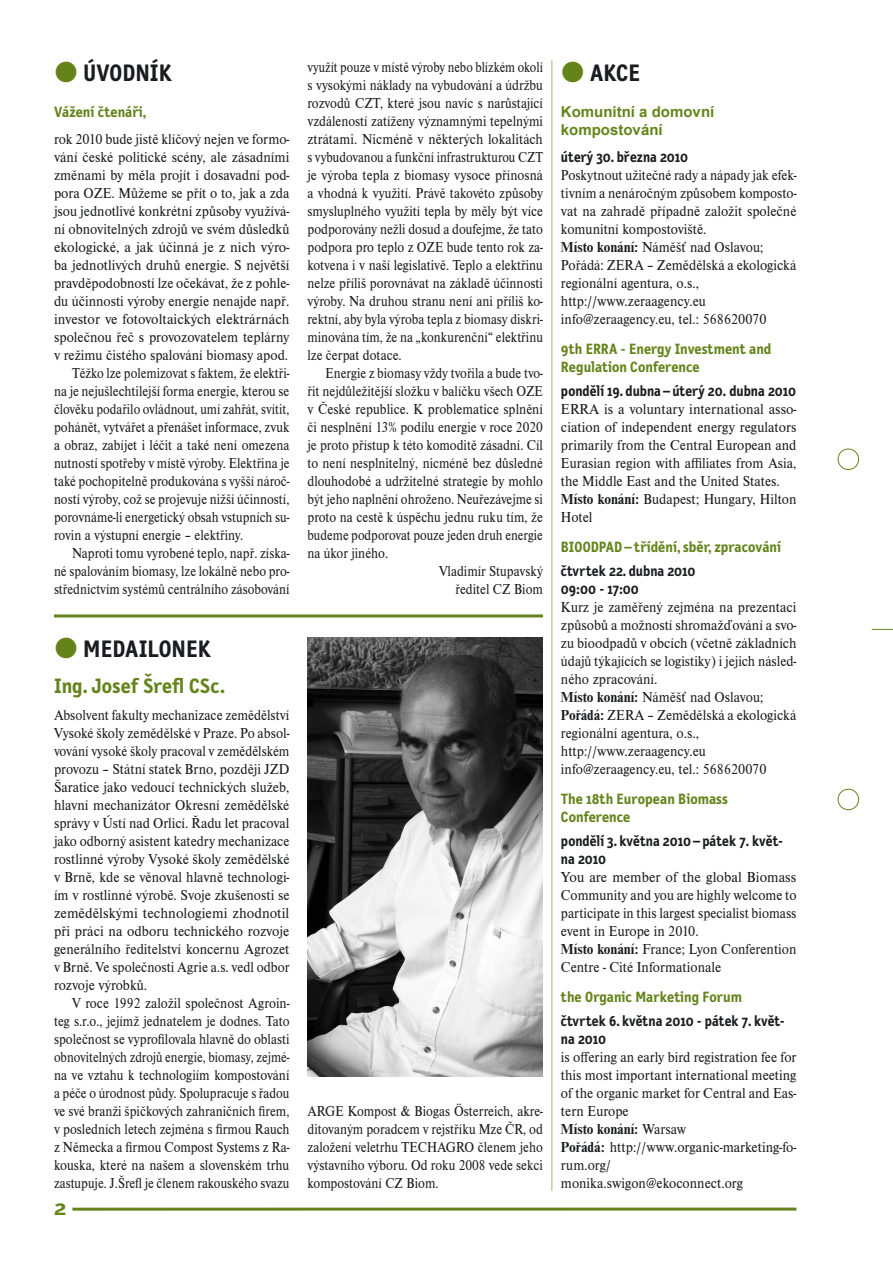
<style>
.page{position:relative;width:893px;height:1263px;background:#fff}
.page>*{position:absolute;margin:0;border:0;box-sizing:border-box;transform-origin:0 0}
.t1{font:700 24px "Letter Gothic Text";color:#1b1c20}
.t2{font:700 21px "Letter Gothic Text";color:#64841b}
.t3{font:700 21px "Letter Gothic Text";color:#64841b;scale:1.2 1}
.t4{font:15px/18px "Nimbus Roman DOT";color:#1b1c20;text-align:justify;scale:.92 1}
.t5{font:15px/18px "Nimbus Roman DOT";color:#1b1c20;scale:.95 1}
.t6{font:15px/18px "Nimbus Roman DOT";color:#1b1c20;text-align:justify;scale:.9 1}
.t7{font:15px/18px "Nimbus Roman DOT";color:#1b1c20;text-align:justify;scale:.86 1}
.t8{font:15px/18px "Nimbus Roman DOT";color:#1b1c20}
.t9{font:15px "Nimbus Roman DOT";color:#1b1c20;scale:.89 1}
.t10{font:15px/18px "Nimbus Roman DOT";color:#1b1c20;scale:.93 1}
.t11{font:700 15px/18px "Letter Gothic Text";color:#1b1c20;scale:.95 1}
.t12{font:700 15px/18px "Letter Gothic Text";color:#64841b}
.t13{font:15px "Nimbus Roman DOT";color:#1b1c20;scale:.88 1}
.t14{font:15px "Nimbus Roman DOT";color:#1b1c20;scale:.96 1}
.t15{font:15px "Nimbus Roman DOT";color:#1b1c20;scale:.94 1}
.t16{font:700 15px/18px "Arial";color:#64841b}
.s1{font-family:"Nimbus Roman DOT";font-weight:400;font-size:36px;color:#64841b}
.s2{font-weight:700}
</style>
<div class="page">
<svg style="left:72px;top:1207px;width:724px;height:4px"></svg>
<div style="left:838px;top:449px;width:21px;height:21px;border:1px solid #64841b;border-radius:50%"></div>
<div style="left:838px;top:789px;width:21px;height:21px;border:1px solid #64841b;border-radius:50%"></div>
<svg style="left:872px;top:629px;width:21px;height:1px"></svg>
<hr style="left:54px;top:614px;width:489px;height:3px;background:#64841b">
<img style="left:307px;top:637px;width:236px;height:439px">
<hr style="left:551px;top:60px;width:1px;height:1131px;background:#b0bb86">
<h1 class="t1" style="left:54px;top:62px;width:119px"><span class="s1">●</span> ÚVODNÍK</h1>
<p class="t12" style="left:54px;top:104px;width:94px">Vážení čtenáři,</p>
<p class="t5" style="left:54px;top:131px;width:249px">rok 2010 bude jistě klíčový nejen ve formo-</p>
<p class="t14" style="left:54px;top:151px;width:247px">vání české politické scény, ale zásadními</p>
<p class="t5" style="left:54px;top:167px;width:249px">změnami by měla projít i dosavadní pod-</p>
<p class="t5" style="left:54px;top:185px;width:249px">pora OZE. Můžeme se přít o to, jak a zda</p>
<p class="t5" style="left:54px;top:203px;width:249px">jsou jednotlivé konkrétní způsoby využívá-</p>
<p class="t5" style="left:54px;top:221px;width:249px">ní obnovitelných zdrojů ve svém důsledků</p>
<p class="t8" style="left:54px;top:239px;width:237px">ekologické, a jak účinná je z nich výro-</p>
<p class="t5" style="left:54px;top:257px;width:249px">ba jednotlivých druhů energie. S největší</p>
<p class="t15" style="left:54px;top:277px;width:252px">pravděpodobností lze očekávat, že z pohle-</p>
<p class="t5" style="left:54px;top:293px;width:249px">du účinnosti výroby energie nenajde např.</p>
<p class="t8" style="left:54px;top:311px;width:237px">investor ve fotovoltaických elektrárnách</p>
<p class="t14" style="left:54px;top:331px;width:247px">společnou řeč s provozovatelem teplárny</p>
<p class="t5" style="left:54px;top:347px;width:248px">v režimu čistého spalování biomasy apod.</p>
<p class="t13" style="left:72px;top:367px;width:249px">Těžko lze polemizovat s faktem, že elektři-</p>
<p class="t6" style="left:54px;top:383px;width:263px">na je nejušlechtilejší forma energie, kterou se</p>
<p class="t13" style="left:54px;top:403px;width:269px">člověku podařilo ovládnout, umí zahřát, svítit,</p>
<p class="t6" style="left:54px;top:419px;width:263px">pohánět, vytvářet a přenášet informace, zvuk</p>
<p class="t6" style="left:54px;top:437px;width:263px">a obraz, zabíjet i léčit a také není omezena</p>
<p class="t9" style="left:54px;top:457px;width:266px">nutností spotřeby v místě výroby. Elektřina je</p>
<p class="t9" style="left:54px;top:475px;width:266px">také pochopitelně produkována s vyšší nároč-</p>
<p class="t6" style="left:54px;top:491px;width:263px">ností výroby, což se projevuje nižší účinností,</p>
<p class="t9" style="left:54px;top:511px;width:266px">porovnáme-li energetický obsah vstupních su-</p>
<p class="t6" style="left:54px;top:527px;width:212px">rovin a výstupní energie – elektřiny.</p>
<p class="t9" style="left:72px;top:547px;width:246px">Naproti tomu vyrobené teplo, např. získa-</p>
<p class="t9" style="left:54px;top:565px;width:266px">né spalováním biomasy, lze lokálně nebo pro-</p>
<p class="t9" style="left:54px;top:583px;width:266px">střednictvím systémů centrálního zásobování</p>
<h1 class="t1" style="left:54px;top:638px;width:159px"><span class="s1">●</span> MEDAILONEK</h1>
<h2 class="t2" style="left:54px;top:676px;width:173px">Ing. Josef Šrefl CSc.</h2>
<p class="t4" style="left:54px;top:707px;width:257px">Absolvent fakulty mechanizace zemědělství Vysoké školy zemědělské v Praze. Po absol&shy;vování vysoké školy pracoval v zemědělském provozu – Státní statek Brno, později JZD Šaratice jako vedoucí technických služeb, hlavní mechanizátor Okresní zemědělské správy v Ústí nad Orlicí. Řadu let pracoval jako odborný asistent katedry mechanizace rostlinné výroby Vysoké školy zemědělské v Brně, kde se věnoval hlavně technologi&shy;ím v rostlinné výrobě. Svoje zkušenosti se zemědělskými technologiemi zhodnotil při práci na odboru technického rozvoje generálního ředitelství koncernu Agrozet v Brně. Ve společnosti Agrie a.s. vedl odbor rozvoje výrobků.</p>
<p class="t4" style="left:54px;top:995px;width:257px;text-indent:18px">V roce 1992 založil společnost Agroin&shy;teg s.r.o., jejímž jednatelem je dodnes. Tato společnost se vyprofilovala hlavně do oblasti obnovitelných zdrojů energie, biomasy, zejmé&shy;na ve vztahu k technologiím kompostování a péče o úrodnost půdy. Spolupracuje s řadou ve své branži špičkových zahraničních firem, v posledních letech zejména s firmou Rauch z Německa a firmou Compost Systems z Ra&shy;kouska, které na našem a slovenském trhu zastupuje. J.Šrefl je členem rakouského svazu</p>
<h2 class="t3" style="left:54px;top:1198px;width:12px">2</h2>
<p class="t7" style="left:307px;top:59px;width:275px">využít pouze v místě výroby nebo blízkém okolí s vysokými náklady na vybudování a údržbu rozvodů CZT, které jsou navíc s narůstající vzdáleností zatíženy významnými tepelnými ztrátami. Nicméně v některých lokalitách s vybudovanou a funkční infrastrukturou CZT je výroba tepla z biomasy vysoce přínosná a vhodná k využití. Právě takovéto způsoby smysluplného využití tepla by měly být více podporovány nežli dosud a doufejme, že tato podpora pro teplo z OZE bude tento rok za&shy;kotvena i v naší legislativě. Teplo a elektřinu nelze příliš porovnávat na základě účinnosti výroby. Na druhou stranu není ani příliš ko&shy;rektní, aby byla výroba tepla z biomasy diskri&shy;minována tím, že na „konkurenční“ elektřinu lze čerpat dotace.</p>
<p class="t9" style="left:325px;top:367px;width:246px">Energie z biomasy vždy tvořila a bude tvo-</p>
<p class="t6" style="left:307px;top:383px;width:263px">řit nejdůležitější složku v balíčku všech OZE</p>
<p class="t4" style="left:307px;top:401px;width:257px">v České republice. K problematice splnění</p>
<p class="t6" style="left:307px;top:419px;width:263px">či nesplnění 13% podílu energie v roce 2020</p>
<p class="t6" style="left:307px;top:437px;width:263px">je proto přístup k této komoditě zásadní. Cíl</p>
<p class="t6" style="left:307px;top:455px;width:263px">to není nesplnitelný, nicméně bez důsledné</p>
<p class="t6" style="left:307px;top:473px;width:263px">dlouhodobé a udržitelné strategie by mohlo</p>
<p class="t9" style="left:307px;top:493px;width:266px">být jeho naplnění ohroženo. Neuřezávejme si</p>
<p class="t6" style="left:307px;top:509px;width:263px">proto na cestě k úspěchu jednu ruku tím, že</p>
<p class="t13" style="left:307px;top:529px;width:269px">budeme podporovat pouze jeden druh energie</p>
<p class="t6" style="left:307px;top:545px;width:91px">na úkor jiného.</p>
<p class="t6" style="left:439px;top:563px;width:117px">Vladimír Stupavský</p>
<p class="t6" style="left:455px;top:581px;width:99px">ředitel CZ Biom</p>
<p class="t6" style="left:307px;top:1103px;width:263px">ARGE Kompost &amp; Biogas Österreich, akre&shy;ditovaným poradcem v rejstříku Mze ČR, od založení veletrhu TECHAGRO členem jeho výstavního výboru. Od roku 2008 vede sekci kompostování CZ Biom.</p>
<h1 class="t1" style="left:561px;top:62px;width:81px"><span class="s1">●</span> AKCE</h1>
<p class="t16" style="left:561px;top:103px;width:155px">Komunitní a domovní kompostování</p>
<p class="t11" style="left:561px;top:149px;width:135px">úterý 30. března 2010</p>
<p class="t10" style="left:561px;top:167px;width:255px">Poskytnout užitečné rady a nápady jak efek&shy;tivním a nenáročným způsobem komposto&shy;vat na zahradě případně založit společné komunitní kompostoviště.<br><span class="s2">Místo konání:</span> Náměšť nad Oslavou; Pořádá: ZERA – Zemědělská a ekologická regionální agentura, o.s., http://www.zeraagency.eu info@zeraagency.eu, tel.: 568620070</p>
<p class="t12" style="left:561px;top:341px;width:212px">9th ERRA - Energy Investment and<br>Regulation Conference</p>
<p class="t11" style="left:561px;top:383px;width:249px">pondělí 19. dubna – úterý 20. dubna 2010</p>
<p class="t8" style="left:561px;top:401px;width:237px">ERRA is a voluntary international asso&shy;ciation of independent energy regulators primarily from the Central European and Eurasian region with affiliates from Asia, the Middle East and the United States.<br><span class="s2">Místo konání:</span> Budapest; Hungary, Hilton Hotel</p>
<p class="t12" style="left:561px;top:539px;width:222px">BIOODPAD – třídění, sběr, zpracování</p>
<p class="t11" style="left:561px;top:563px;width:143px">čtvrtek 22. dubna 2010<br>09:00 - 17:00</p>
<p class="t5" style="left:561px;top:599px;width:249px">Kurz je zaměřený zejména na prezentaci způsobů a možností shromažďování a svo&shy;zu bioodpadů v obcích (včetně základních údajů týkajících se logistiky) i jejich násled&shy;ného zpracování.<br><span class="s2">Místo konání:</span> Náměšť nad Oslavou; <span class="s2">Pořádá:</span> ZERA – Zemědělská a ekologická regionální agentura, o.s., http://www.zeraagency.eu info@zeraagency.eu, tel.: 568620070</p>
<p class="t12" style="left:561px;top:791px;width:168px">The 18th European Biomass<br>Conference</p>
<p class="t11" style="left:561px;top:833px;width:235px">pondělí 3. května 2010 – pátek 7. květ&shy;na 2010</p>
<p class="t8" style="left:561px;top:869px;width:237px">You are member of the global Biomass Community and you are highly welcome to participate in this largest specialist biomass event in Europe in 2010.<br><span class="s2">Místo konání:</span> France; Lyon Conferention Centre - Cité Informationale</p>
<p class="t12" style="left:561px;top:989px;width:183px">the Organic Marketing Forum</p>
<p class="t11" style="left:561px;top:1013px;width:237px">čtvrtek 6. května 2010 - pátek 7. květ&shy;na 2010</p>
<p class="t5" style="left:561px;top:1049px;width:249px">is offering an early bird registration fee for this most important international meeting of the organic market for Central and Eas&shy;tern Europe<br><span class="s2">Místo konání:</span> Warsaw<br><span class="s2">Pořádá:</span> http://www.organic-marketing-fo&shy;rum.org/ monika.swigon@ekoconnect.org</p>
</div>
